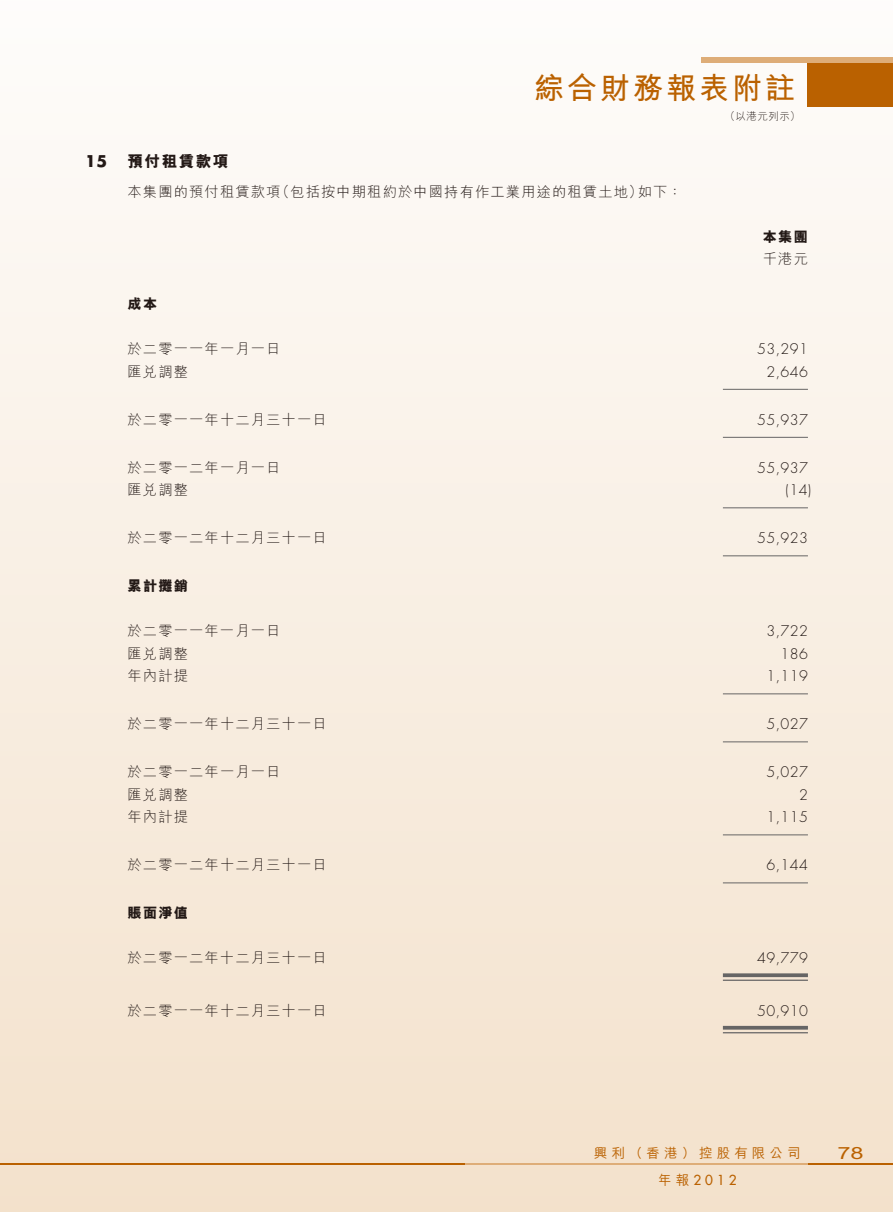
<style>
.page{position:relative;width:893px;height:1212px;background:#fff}
.page>*{position:absolute;margin:0;border:0;box-sizing:border-box;transform-origin:0 0}
.t1{font:700 30px "M Hei HK";letter-spacing:.1em;color:#ba6100}
.t2{font:700 16.8px "M Hei HK";color:#ba6100;scale:1.4 1}
.t3{font:800 15.75px "M Hei HK";letter-spacing:.085em;color:#231916}
.t4{font:700 15.75px "Futura Std";color:#231916}
.t5{font:300 14.25px "M Hei HK";letter-spacing:.08em;color:#231916}
.t6{font:300 14.25px "Futura Std";letter-spacing:.03em;color:#231916}
.t7{font:800 14.25px "M Hei HK";letter-spacing:.085em;color:#231916}
.t8{font:500 13.5px "M Hei HK";letter-spacing:.3em;color:#ba6100}
.t9{font:500 13.5px "Futura Std";color:#ba6100}
.t10{font:300 10.5px "M Hei HK";letter-spacing:.05em;color:#231916}
.s1{font-family:"M Hei HK"}
</style>
<div class="page">
<div style="left:0;top:0;width:893px;height:1212px;background:linear-gradient(to bottom,#fefcfb,#f3e1cb)"></div>
<hr style="left:0;top:1163px;width:893px;height:2px;background:#ba6100">
<hr style="left:466px;top:1163px;width:342px;height:2px;background:#dead78">
<div style="left:808px;top:57px;width:85px;height:50px;background:#ba6100"></div>
<div style="left:702px;top:57px;width:191px;height:6px;background:#dead78"></div>
<hr style="left:723px;top:389px;width:85px;height:1px;background:#666565">
<hr style="left:723px;top:437px;width:85px;height:1px;background:#666565">
<hr style="left:723px;top:507px;width:85px;height:1px;background:#666565">
<hr style="left:723px;top:555px;width:85px;height:1px;background:#666565">
<hr style="left:723px;top:693px;width:85px;height:1px;background:#666565">
<hr style="left:723px;top:741px;width:85px;height:1px;background:#666565">
<hr style="left:723px;top:834px;width:85px;height:1px;background:#666565">
<hr style="left:723px;top:882px;width:85px;height:1px;background:#666565">
<svg style="left:723px;top:973px;width:85px;height:4px"></svg>
<hr style="left:723px;top:979px;width:85px;height:2px;background:#666565">
<hr style="left:723px;top:1026px;width:85px;height:3px;background:#666565">
<hr style="left:723px;top:1032px;width:85px;height:1px;background:#666565">
<p class="t4" style="left:85px;top:151px;width:24px">15</p>
<p class="t3" style="left:128px;top:151px;width:103px">預付租賃款項</p>
<h1 class="t1" style="left:534px;top:66px;width:262px">綜合財務報表附註</h1>
<p class="t10" style="left:725px;top:108px;width:77px">（以港元列示(</p>
<p class="t5" style="left:128px;top:182px;width:154px">本集團的預付租賃款項</p>
<p class="t5" style="left:276px;top:182px;width:369px">（包括按中期租約於中國持有作工業用途的租賃土地）</p>
<p class="t5" style="left:638px;top:182px;width:46px">如下：</p>
<p class="t7" style="left:763px;top:227px;width:47px">本集團</p>
<p class="t5" style="left:763px;top:249px;width:47px">千港元</p>
<p class="t7" style="left:128px;top:294px;width:31px">成本</p>
<p class="t5" style="left:128px;top:339px;width:154px">於二零一一年一月一日</p>
<p class="t6" style="left:757px;top:340px;width:52px">53,291</p>
<p class="t5" style="left:128px;top:362px;width:62px">匯兌調整</p>
<p class="t6" style="left:766px;top:363px;width:43px">2,646</p>
<p class="t5" style="left:128px;top:410px;width:201px">於二零一一年十二月三十一日</p>
<p class="t6" style="left:757px;top:411px;width:52px">55,937</p>
<p class="t5" style="left:128px;top:458px;width:154px">於二零一二年一月一日</p>
<p class="t6" style="left:757px;top:459px;width:52px">55,937</p>
<p class="t5" style="left:128px;top:480px;width:62px">匯兌調整</p>
<p class="t6" style="left:785px;top:481px;width:27px">)14(</p>
<p class="t5" style="left:128px;top:528px;width:201px">於二零一二年十二月三十一日</p>
<p class="t7" style="left:128px;top:576px;width:62px">累計攤銷</p>
<p class="t6" style="left:757px;top:529px;width:52px">55,923</p>
<p class="t5" style="left:128px;top:621px;width:154px">於二零一一年一月一日</p>
<p class="t6" style="left:766px;top:622px;width:43px">3,722</p>
<p class="t5" style="left:128px;top:644px;width:62px">匯兌調整</p>
<p class="t6" style="left:780px;top:645px;width:29px">186</p>
<p class="t5" style="left:128px;top:666px;width:62px">年內計提</p>
<p class="t6" style="left:766px;top:667px;width:43px">1,119</p>
<p class="t5" style="left:128px;top:714px;width:201px">於二零一一年十二月三十一日</p>
<p class="t6" style="left:766px;top:715px;width:43px">5,027</p>
<p class="t5" style="left:128px;top:762px;width:154px">於二零一二年一月一日</p>
<p class="t6" style="left:766px;top:763px;width:43px">5,027</p>
<p class="t5" style="left:128px;top:785px;width:62px">匯兌調整</p>
<p class="t6" style="left:799px;top:786px;width:10px">2</p>
<p class="t5" style="left:128px;top:807px;width:62px">年內計提</p>
<p class="t6" style="left:766px;top:808px;width:43px">1,115</p>
<p class="t5" style="left:128px;top:855px;width:201px">於二零一二年十二月三十一日</p>
<p class="t7" style="left:128px;top:903px;width:62px">賬面淨值</p>
<p class="t6" style="left:766px;top:856px;width:43px">6,144</p>
<p class="t5" style="left:128px;top:948px;width:201px">於二零一二年十二月三十一日</p>
<p class="t6" style="left:757px;top:949px;width:52px">49,779</p>
<p class="t5" style="left:128px;top:1001px;width:201px">於二零一一年十二月三十一日</p>
<p class="t6" style="left:757px;top:1002px;width:52px">50,910</p>
<p class="t8" style="left:594px;top:1143px;width:208px">興利（香港）控股有限公司</p>
<p class="t9" style="left:658px;top:1171px;width:80px"><span class="s1">年報</span>2012</p>
<p class="t2" style="left:837px;top:1140px;width:20px">78</p>
</div>
